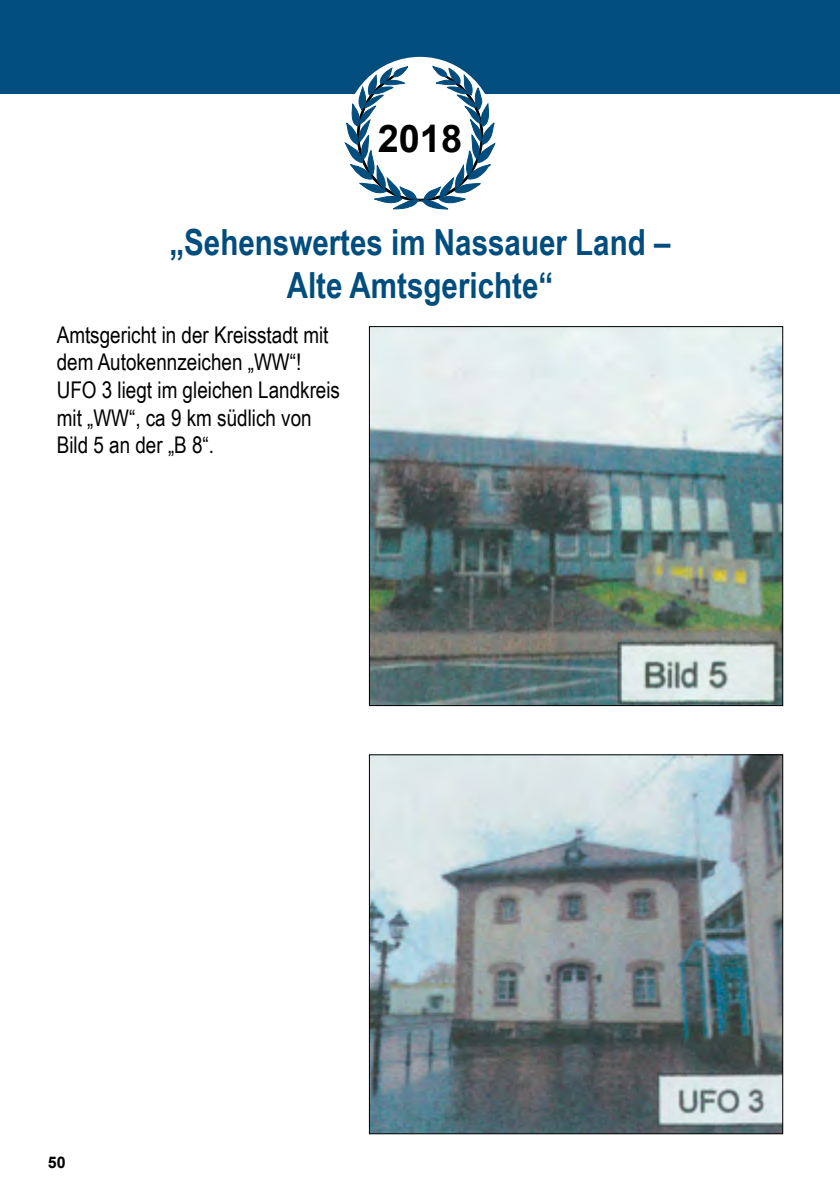
<style>
.page{position:relative;width:840px;height:1191px;background:#fff}
.page>*{position:absolute;margin:0;border:0;box-sizing:border-box;transform-origin:0 0}
.t1{font:700 38px "Arial";color:#000}
.t2{font:700 36px/43.2px "Arial Narrow";color:#004d7e;text-align:center}
.t3{font:23px/27.6px "Arial Narrow";color:#000}
.t4{font:700 16px "Arial";color:#000}
</style>
<div class="page">
<div style="left:0;top:0;width:839px;height:94px;background:#004d7e"></div>
<img style="left:371px;top:328px;width:409px;height:376px">
<div style="left:369px;top:326px;width:413px;height:380px;border:1px solid #000"></div>
<svg style="left:345px;top:65px;width:150px;height:144px"></svg>
<img style="left:371px;top:756px;width:409px;height:376px">
<div style="left:369px;top:754px;width:413px;height:380px;border:1px solid #000"></div>
<h1 class="t1" style="left:377px;top:113px;width:86px">2018</h1>
<h2 class="t2" style="left:169px;top:219px;width:502px">„Sehenswertes im Nassauer Land –<br>Alte Amtsgerichte“</h2>
<p class="t3" style="left:57px;top:320px;width:285px">Amtsgericht in der Kreisstadt mit dem Autokennzeichen „WW“!<br>UFO 3 liegt im gleichen Landkreis mit „WW“, ca 9 km südlich von<br>Bild 5 an der „B 8“.</p>
<p class="t4" style="left:48px;top:1152px;width:19px">50</p>
</div>
